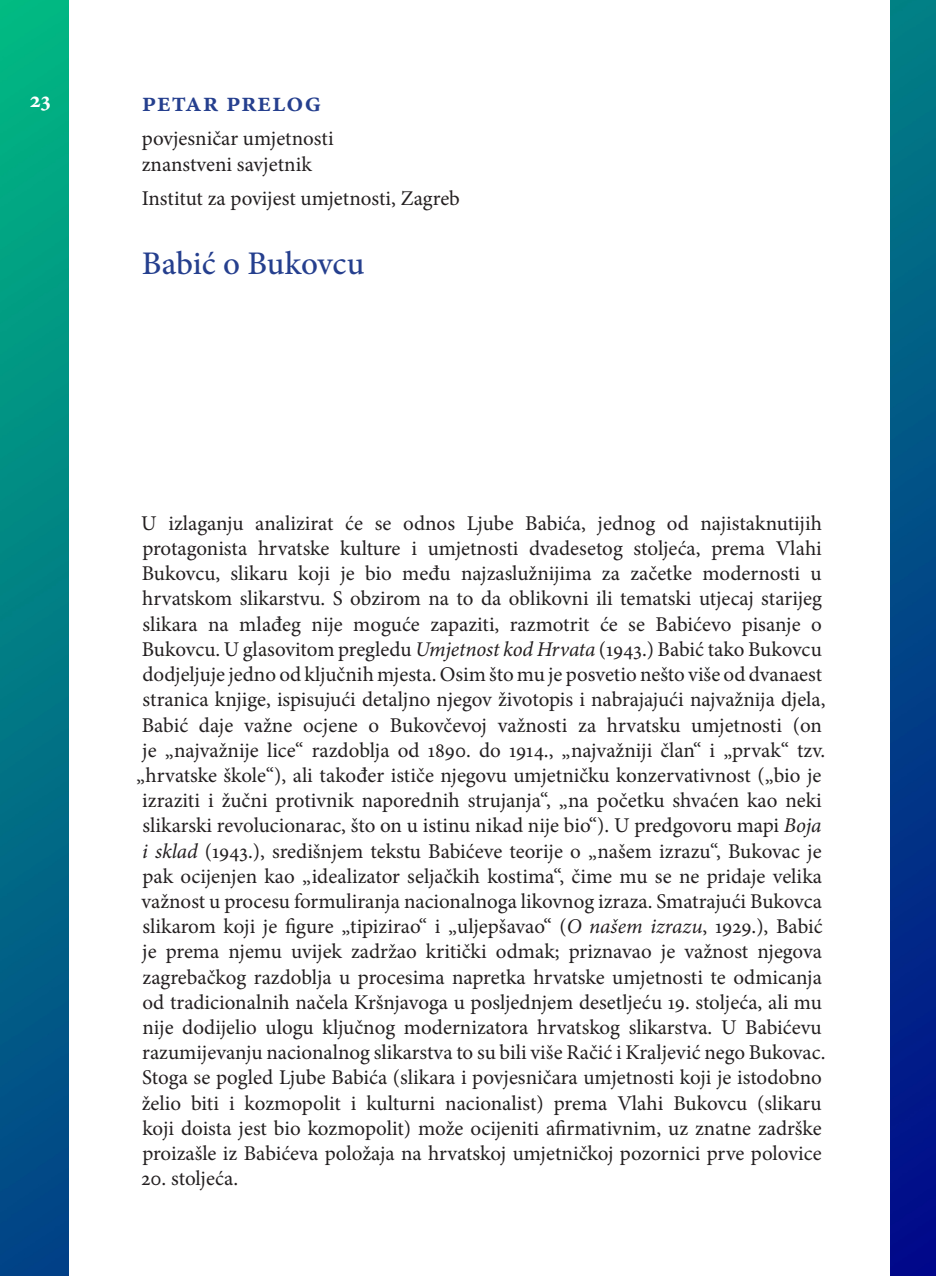
<style>
.page{position:relative;width:936px;height:1276px;background:#fff}
.page>*{position:absolute;margin:0;border:0;box-sizing:border-box;transform-origin:0 0}
.t1{font:500 33px "Minion Pro";color:#253f8e}
.t2{font:600 28px "Minion Pro";letter-spacing:.015em;color:#253f8e}
.t3{font:700 23px "Minion Pro";color:#fff}
.t4{font:21px/25.2px "Minion Pro";color:#231f20;text-align:center}
.s1{font-style:italic}
</style>
<div class="page">
<img style="left:0;top:0;width:68px;height:1276px">
<img style="left:890px;top:0;width:45px;height:1276px">
<p class="t3" style="left:30px;top:84px;width:23px">23</p>
<p class="t2" style="left:142px;top:83px;width:181px">petar prelog</p>
<p class="t4" style="left:142px;top:126px;width:193px;text-align:left">povjesničar umjetnosti znanstveni savjetnik</p>
<p class="t4" style="left:142px;top:186px;width:319px">Institut za povijest umjetnosti, Zagreb</p>
<p class="t1" style="left:142px;top:241px;width:224px">Babić o Bukovcu</p>
<p class="t4" style="left:136px;top:510px;width:691px">U izlaganju analizirat će se odnos Ljube Babića, jednog od najistaknutijih protagonista hrvatske kulture i umjetnosti dvadesetog stoljeća, prema Vlahi Bukovcu, slikaru koji je bio među najzaslužnijima za začetke modernosti u hrvatskom slikarstvu. S obzirom na to da oblikovni ili tematski utjecaj starijeg slikara na mlađeg nije moguće zapaziti, razmotrit će se Babićevo pisanje o Bukovcu. U glasovitom pregledu <span class="s1">Umjetnost kod Hrvata</span> (1943.) Babić tako Bukovcu dodjeljuje jedno od ključnih mjesta. Osim što mu je posvetio nešto više od dvanaest stranica knjige, ispisujući detaljno njegov životopis i nabrajajući najvažnija djela, Babić daje važne ocjene o Bukovčevoj važnosti za hrvatsku umjetnosti (on je „najvažnije lice“ razdoblja od 1890. do 1914., „najvažniji član“ i „prvak“ tzv. „hrvatske škole“), ali također ističe njegovu umjetničku konzervativnost („bio je izraziti i žučni protivnik naporednih strujanja“, „na početku shvaćen kao neki slikarski revolucionarac, što on u istinu nikad nije bio“). U predgovoru mapi <span class="s1">Boja i sklad</span> (1943.), središnjem tekstu Babićeve teorije o „našem izrazu“, Bukovac je pak ocijenjen kao „idealizator seljačkih kostima“, čime mu se ne pridaje velika važnost u procesu formuliranja nacionalnoga likovnog izraza. Smatrajući Bukovca slikarom koji je figure „tipizirao“ i „uljepšavao“ (<span class="s1">O našem izrazu</span>, 1929.), Babić je prema njemu uvijek zadržao kritički odmak; priznavao je važnost njegova zagrebačkog razdoblja u procesima napretka hrvatske umjetnosti te odmicanja od tradicionalnih načela Kršnjavoga u posljednjem desetljeću 19. stoljeća, ali mu nije dodijelio ulogu ključnog modernizatora hrvatskog slikarstva. U Babićevu razumijevanju nacionalnog slikarstva to su bili više Račić i Kraljević nego Bukovac.<br>Stoga se pogled Ljube Babića (slikara i povjesničara umjetnosti koji je istodobno želio biti i kozmopolit i kulturni nacionalist) prema Vlahi Bukovcu (slikaru koji doista jest bio kozmopolit) može ocijeniti afirmativnim, uz znatne zadrške proizašle iz Babićeva položaja na hrvatskoj umjetničkoj pozornici prve polovice</p>
<p class="t4" style="left:141px;top:1166px;width:99px">20. stoljeća.</p>
</div>
